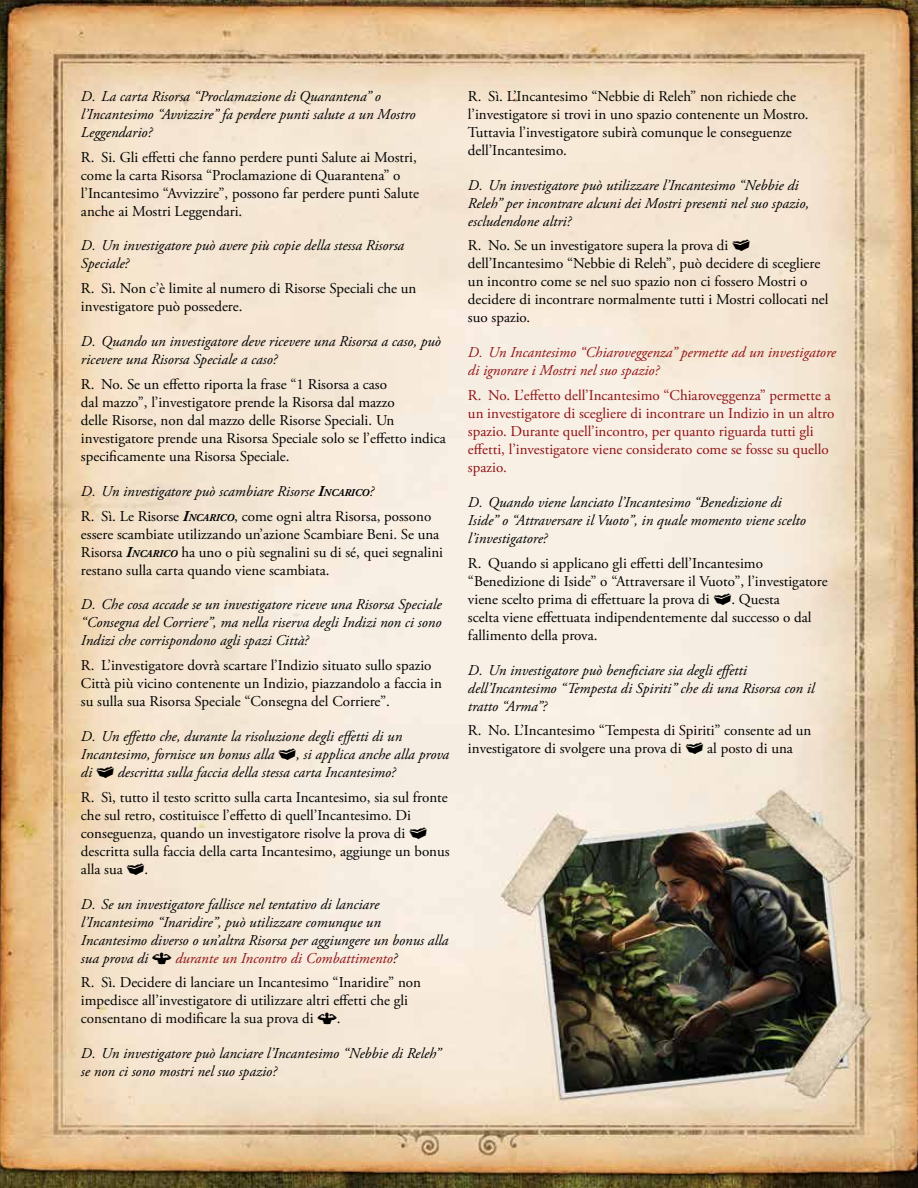
<style>
.page{position:relative;width:918px;height:1188px;background:#fff}
.page>*{position:absolute;margin:0;border:0;box-sizing:border-box;transform-origin:0 0}
.t1{font:15px/18px "Adobe Garamond Pro";color:#000}
.t2{font:italic 15px/18px "Adobe Garamond Pro";color:#000}
.t3{font:15px/18px "Adobe Garamond Pro";color:#901114}
.t4{font:italic 15px/18px "Adobe Garamond Pro";color:#901114}
.s1{font-style:italic}
.s2{font-weight:700;font-style:italic}
.s3{font-weight:700;font-style:italic;font-size:10.5px}
.s4{font-style:italic;color:#901114}
</style>
<div class="page">
<img style="left:0;top:0;width:918px;height:1188px">
<svg style="left:733px;top:240px;width:17px;height:12px"></svg>
<svg style="left:714px;top:593px;width:17px;height:12px"></svg>
<svg style="left:686px;top:742px;width:17px;height:12px"></svg>
<svg style="left:279px;top:748px;width:17px;height:12px"></svg>
<svg style="left:96px;top:766px;width:18px;height:12px"></svg>
<svg style="left:410px;top:827px;width:17px;height:12px"></svg>
<svg style="left:127px;top:863px;width:17px;height:12px"></svg>
<svg style="left:152px;top:952px;width:20px;height:12px"></svg>
<svg style="left:318px;top:1013px;width:19px;height:11px"></svg>
<p class="t2" style="left:81px;top:88px;width:336px">D. La carta Risorsa “Proclamazione di Quarantena” o l’Incantesimo “Avvizzire” fa perdere punti salute a un Mostro<br>Leggendario?</p>
<p class="t1" style="left:81px;top:148px;width:339px">R. Si. Gli effetti che fanno perdere punti Salute ai Mostri, come la carta Risorsa “Proclamazione di Quarantena” o l’Incantesimo “Avvizzire”, possono far perdere punti Salute anche ai Mostri Leggendari.</p>
<p class="t2" style="left:81px;top:237px;width:325px">D. Un investigatore può avere più copie della stessa Risorsa<br>Speciale?</p>
<p class="t1" style="left:81px;top:280px;width:337px">R. Sì. Non c’è limite al numero di Risorse Speciali che un investigatore può possedere.</p>
<p class="t2" style="left:81px;top:333px;width:362px">D. Quando un investigatore deve ricevere una Risorsa a caso, può ricevere una Risorsa Speciale a caso?</p>
<p class="t1" style="left:81px;top:376px;width:366px">R. No. Se un effetto riporta la frase “1 Risorsa a caso<br>dal mazzo”, l’investigatore prende la Risorsa dal mazzo<br>delle Risorse, non dal mazzo delle Risorse Speciali. Un investigatore prende una Risorsa Speciale solo se l’effetto indica specificamente una Risorsa Speciale.</p>
<p class="t1" style="left:81px;top:479px;width:352px;line-height:24.8px"><span class="s1">D. Un investigatore può scambiare Risorse</span> <span class="s2">I</span><span class="s3">NCARICO</span><span class="s1">?<br></span>R. Sì. Le Risorse <span class="s2">I</span><span class="s3">NCARICO</span>, come ogni altra Risorsa, possono</p>
<p class="t1" style="left:81px;top:525px;width:364px">essere scambiate utilizzando un’azione Scambiare Beni. Se una<br>Risorsa <span class="s2">I</span><span class="s3">NCARICO</span> ha uno o più segnalini su di sé, quei segnalini restano sulla carta quando viene scambiata.</p>
<p class="t2" style="left:81px;top:596px;width:362px;text-align:justify">D. Che cosa accade se un investigatore riceve una Risorsa Speciale “Consegna del Corriere”, ma nella riserva degli Indizi non ci sono Indizi che corrispondono agli spazi Città?</p>
<p class="t1" style="left:81px;top:657px;width:362px">R. L’investigatore dovrà scartare l’Indizio situato sullo spazio<br>Città più vicino contenente un Indizio, piazzandolo a faccia in su sulla sua Risorsa Speciale “Consegna del Corriere”.</p>
<p class="t2" style="left:81px;top:728px;width:323px">D. Un effetto che, durante la risoluzione degli effetti di un<br>Incantesimo, fornisce un bonus alla</p>
<p class="t2" style="left:296px;top:746px;width:155px">, si applica anche alla prova</p>
<p class="t2" style="left:81px;top:764px;width:13px">di</p>
<p class="t2" style="left:118px;top:764px;width:279px">descritta sulla faccia della stessa carta Incantesimo?</p>
<p class="t1" style="left:81px;top:789px;width:370px">R. Sì, tutto il testo scritto sulla carta Incantesimo, sia sul fronte che sul retro, costituisce l’effetto di quell’Incantesimo. Di conseguenza, quando un investigatore risolve la prova di descritta sulla faccia della carta Incantesimo, aggiunge un bonus alla sua</p>
<p class="t1" style="left:145px;top:861px;width:5px">.</p>
<p class="t2" style="left:81px;top:895px;width:369px">D. Se un investigatore fallisce nel tentativo di lanciare l’Incantesimo “Inaridire”, può utilizzare comunque un Incantesimo diverso o un’altra Risorsa per aggiungere un bonus alla sua prova di</p>
<p class="t1" style="left:81px;top:946px;width:342px;line-height:24.8px;text-indent:94px"><span class="s4">durante un Incontro di Combattimento</span><span class="s1">?<br></span>R. Sì. Decidere di lanciare un Incantesimo “Inaridire” non</p>
<p class="t1" style="left:81px;top:992px;width:329px">impedisce all’investigatore di utilizzare altri effetti che gli consentano di modificare la sua prova di</p>
<p class="t1" style="left:337px;top:1010px;width:5px">.</p>
<p class="t2" style="left:81px;top:1045px;width:361px">D. Un investigatore può lanciare l’Incantesimo “Nebbie di Releh” se non ci sono mostri nel suo spazio?</p>
<p class="t1" style="left:468px;top:88px;width:342px">R. Sì. L’Incantesimo “Nebbie di Releh” non richiede che l’investigatore si trovi in uno spazio contenente un Mostro.<br>Tuttavia l’investigatore subirà comunque le conseguenze dell’Incantesimo.</p>
<p class="t2" style="left:468px;top:176px;width:343px">D. Un investigatore può utilizzare l’Incantesimo “Nebbie di<br>Releh” per incontrare alcuni dei Mostri presenti nel suo spazio, escludendone altri?</p>
<p class="t1" style="left:468px;top:237px;width:362px">R. No. Se un investigatore supera la prova di<br>dell’Incantesimo “Nebbie di Releh”, può decidere di scegliere un incontro come se nel suo spazio non ci fossero Mostri o decidere di incontrare normalmente tutti i Mostri collocati nel suo spazio.</p>
<p class="t4" style="left:468px;top:344px;width:370px">D. Un Incantesimo “Chiaroveggenza” permette ad un investigatore di ignorare i Mostri nel suo spazio?</p>
<p class="t3" style="left:468px;top:387px;width:368px">R. No. L’effetto dell’Incantesimo “Chiaroveggenza” permette a un investigatore di scegliere di incontrare un Indizio in un altro spazio. Durante quell’incontro, per quanto riguarda tutti gli effetti, l’investigatore viene considerato come se fosse su quello spazio.</p>
<p class="t2" style="left:468px;top:494px;width:339px">D. Quando viene lanciato l’Incantesimo “Benedizione di<br>Iside” o “Attraversare il Vuoto”, in quale momento viene scelto l’investigatore?</p>
<p class="t1" style="left:468px;top:555px;width:361px">R. Quando si applicano gli effetti dell’Incantesimo “Benedizione di Iside” o “Attraversare il Vuoto”, l’investigatore viene scelto prima di effettuare la prova di</p>
<p class="t1" style="left:468px;top:591px;width:345px;text-indent:263px">. Questa scelta viene effettuata indipendentemente dal successo o dal fallimento della prova.</p>
<p class="t2" style="left:468px;top:661px;width:348px">D. Un investigatore può beneficiare sia degli effetti dell’Incantesimo “Tempesta di Spiriti” che di una Risorsa con il tratto “Arma”?</p>
<p class="t1" style="left:468px;top:722px;width:345px">R. No. L’Incantesimo “Tempesta di Spiriti” consente ad un investigatore di svolgere una prova di</p>
<p class="t1" style="left:707px;top:740px;width:87px">al posto di una</p>
</div>
